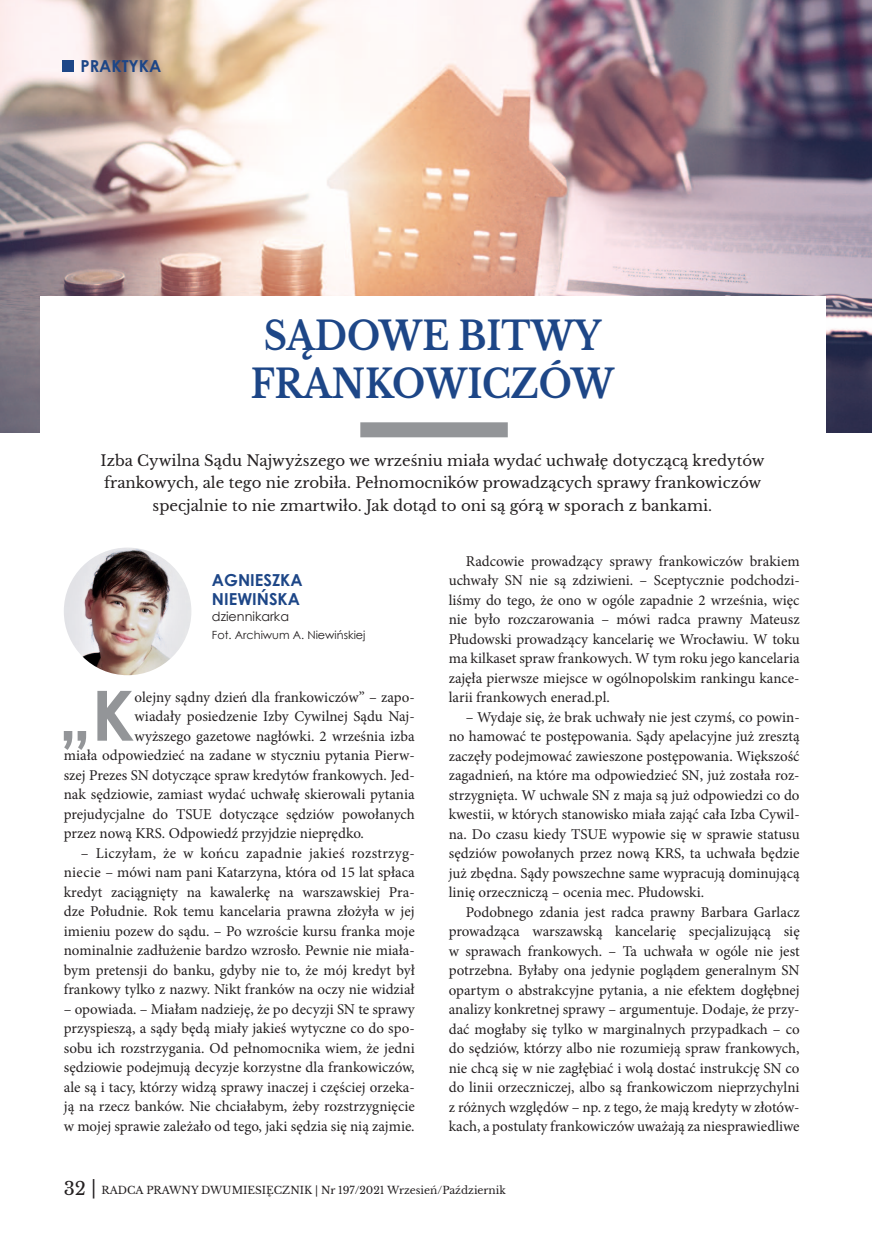
<style>
.page{position:relative;width:872px;height:1234px;background:#fff}
.page>*{position:absolute;margin:0;border:0;box-sizing:border-box;transform-origin:0 0}
.t1{font:700 69.3px "Century Gothic";color:#939598}
.t2{font:700 39px/47.4px "Libre Baskerville";letter-spacing:.255em;color:#1d4687;scale:.9 1}
.t3{font:700 16.5px/19.8px "Century Gothic";color:#1d4687}
.t4{font:15px/19.5px "Minion Pro";color:#231f20;text-align:justify}
.t5{font:15px/22.5px "Libre Baskerville";color:#231f20;text-align:center}
.t6{font:12.75px "Century Gothic";color:#231f20}
.t7{font:11.25px "Century Gothic";color:#231f20}
.t8{font:10.5px "Libre Baskerville";color:#231f20}
.s1{font-size:18px}
</style>
<div class="page">
<img style="left:0;top:0;width:872px;height:432px">
<div style="left:40px;top:296px;width:786px;height:861px;background:#fff"></div>
<div style="left:360px;top:422px;width:148px;height:15px;background:#939598"></div>
<div style="left:62px;top:60px;width:12px;height:12px;background:#1d4687"></div>
<img style="left:64px;top:547px;width:127px;height:128px;border-radius:64px">
<p class="t3" style="left:80px;top:56px;width:82px">PRAKTYKA</p>
<h2 class="t2" style="left:251px;top:313px;width:386px;text-indent:13px">SĄDOWE BITWY<br>FRANKO</h2>
<h2 class="t2" style="left:424px;top:360px;width:199px">WICZÓW</h2>
<p class="t5" style="left:101px;top:449px;width:665px">Izba Cywilna Sądu Najwyższego we wrześniu miała wydać uchwałę dotyczącą kredytów frankowych, ale tego nie zrobiła. Pełnomocników prowadzących sprawy frankowiczów specjalnie to nie zmartwiło. Jak dotąd to oni są górą w sporach z bankami.</p>
<p class="t3" style="left:212px;top:569px;width:80px">AGN IESZKA<br>NIEWI</p>
<p class="t3" style="left:257px;top:588px;width:24px">ŃSKA</p>
<p class="t6" style="left:212px;top:607px;width:79px">dziennikarka</p>
<p class="t7" style="left:212px;top:626px;width:155px">Fot. Archiwum A. Niewińskiej</p>
<h1 class="t1" style="left:58px;top:662px;width:78px">„K</h1>
<p class="t4" style="left:135px;top:687px;width:281px">olejny sądny dzień dla frankowiczów” – zapo-</p>
<p class="t4" style="left:135px;top:706px;width:281px">wiadały posiedzenie Izby Cywilnej Sądu Naj-</p>
<p class="t4" style="left:135px;top:726px;width:281px">wyższego gazetowe nagłówki. 2 września izba</p>
<p class="t4" style="left:64px;top:745px;width:352px">miała odpowiedzieć na zadane w styczniu pytania Pierw-</p>
<p class="t4" style="left:64px;top:765px;width:352px">szej Prezes SN dotyczące spraw kredytów frankowych. Jed-</p>
<p class="t4" style="left:64px;top:784px;width:352px">nak sędziowie, zamiast wydać uchwałę skierowali pytania</p>
<p class="t4" style="left:64px;top:804px;width:352px">prejudycjalne do TSUE dotyczące sędziów powołanych</p>
<p class="t4" style="left:64px;top:823px;width:302px">przez nową KRS. Odpowiedź przyjdzie nieprędko.</p>
<p class="t4" style="left:64px;top:843px;width:352px;text-indent:17px">– Liczyłam, że w końcu zapadnie jakieś rozstrzyg&shy;niecie – mówi nam pani Katarzyna, która od 15 lat spłaca kredyt zaciągnięty na kawalerkę na warszawskiej Pra&shy;dze Południe. Rok temu kancelaria prawna złożyła w jej imieniu pozew do sądu. – Po wzroście kursu franka moje nominalnie zadłużenie bardzo wzrosło. Pewnie nie miała&shy;bym pretensji do banku, gdyby nie to, że mój kredyt był frankowy tylko z nazwy. Nikt franków na oczy nie widział</p>
<p class="t4" style="left:64px;top:999px;width:352px">– opowiada. – Miałam nadzieję, że po decyzji SN te sprawy przyspieszą, a sądy będą miały jakieś wytyczne co do spo&shy;sobu ich rozstrzygania. Od pełnomocnika wiem, że jedni sędziowie podejmują decyzje korzystne dla frankowiczów, ale są i tacy, którzy widzą sprawy inaczej i częściej orzeka&shy;ją na rzecz banków. Nie chciałabym, żeby rozstrzygnięcie w mojej sprawie zależało od tego, jaki sędzia się nią zajmie.</p>
<p class="t4" style="left:449px;top:551px;width:352px;text-indent:17px">Radcowie prowadzący sprawy frankowiczów brakiem uchwały SN nie są zdziwieni. – Sceptycznie podchodzi&shy;liśmy do tego, że ono w ogóle zapadnie 2 września, więc nie było rozczarowania – mówi radca prawny Mateusz Płudowski prowadzący kancelarię we Wrocławiu. W toku ma kilkaset spraw frankowych. W tym roku jego kancelaria zajęła pierwsze miejsce w ogólnopolskim rankingu kance&shy;larii frankowych enerad.pl.</p>
<p class="t4" style="left:449px;top:707px;width:352px;text-indent:17px">– Wydaje się, że brak uchwały nie jest czymś, co powin&shy;no hamować te postępowania. Sądy apelacyjne już zresztą zaczęły podejmować zawieszone postępowania. Większość zagadnień, na które ma odpowiedzieć SN, już została roz&shy;strzygnięta. W uchwale SN z maja są już odpowiedzi co do kwestii, w których stanowisko miała zająć cała Izba Cywil&shy;na. Do czasu kiedy TSUE wypowie się w sprawie statusu sędziów powołanych przez nową KRS, ta uchwała będzie już zbędna. Sądy powszechne same wypracują dominującą linię orzeczniczą – ocenia mec. Płudowski.</p>
<p class="t4" style="left:449px;top:902px;width:352px;text-indent:17px">Podobnego zdania jest radca prawny Barbara Garlacz prowadząca warszawską kancelarię specjalizującą się w sprawach frankowych. – Ta uchwała w ogóle nie jest potrzebna. Byłaby ona jedynie poglądem generalnym SN opartym o abstrakcyjne pytania, a nie efektem dogłębnej analizy konkretnej sprawy – argumentuje. Dodaje, że przy&shy;dać mogłaby się tylko w marginalnych przypadkach – co do sędziów, którzy albo nie rozumieją spraw frankowych, nie chcą się w nie zagłębiać i wolą dostać instrukcję SN co do linii orzeczniczej, albo są frankowiczom nieprzychylni z różnych względów – np. z tego, że mają kredyty w złotów&shy;kach, a postulaty frankowiczów uważają za niesprawiedliwe</p>
<p class="t8" style="left:64px;top:1183px;width:443px"><span class="s1">32 |</span> Radca Prawny Dwumiesięcznik | Nr 197/2021 Wrzesień/Październik</p>
</div>
